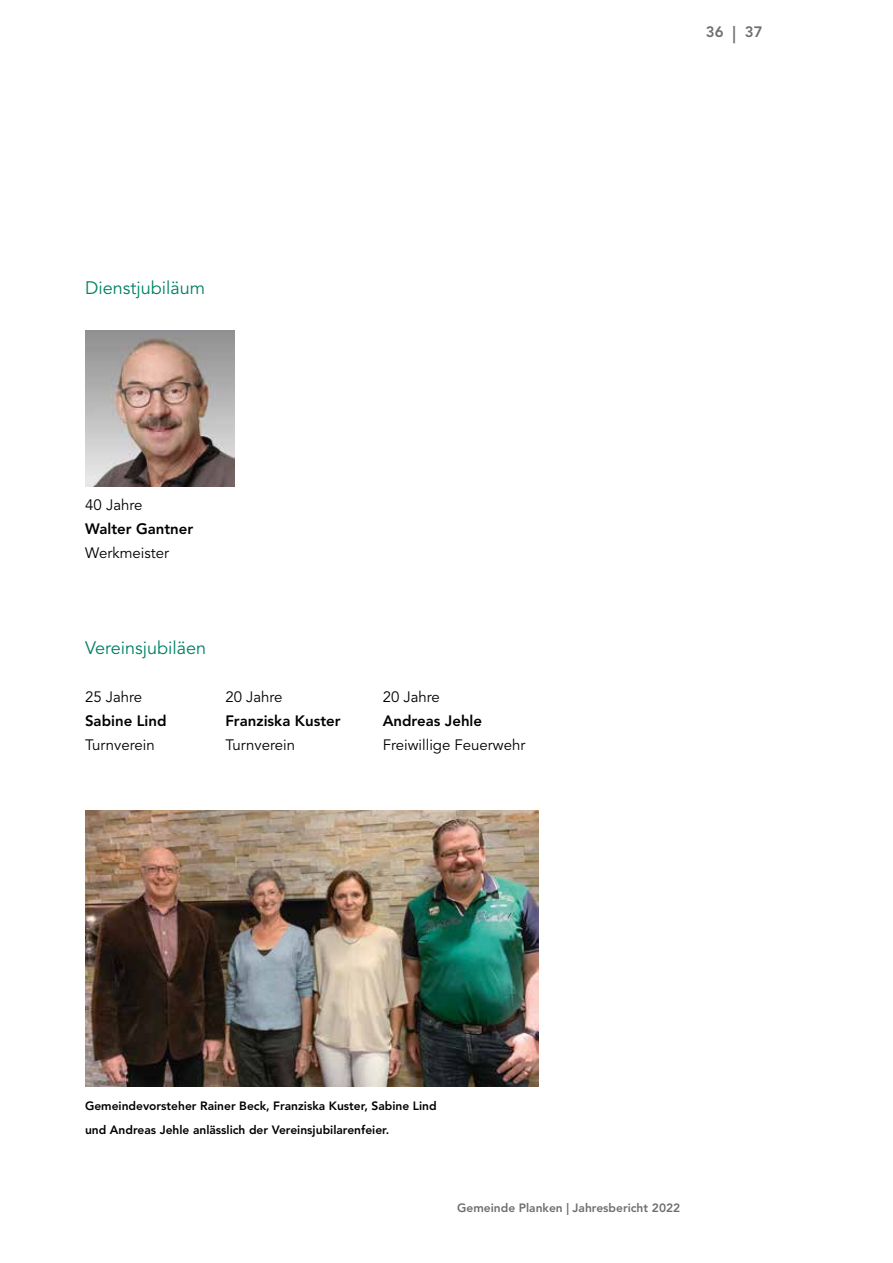
<style>
.page{position:relative;width:893px;height:1263px;background:#fff}
.page>*{position:absolute;margin:0;border:0;box-sizing:border-box;transform-origin:0 0}
.t1{font:18px "Avenir LT Std";color:#008163}
.t2{font:15px "Avenir LT Std";color:#000}
.t3{font:800 15px "Avenir LT Std";color:#000}
.t4{font:800 15px "Avenir LT Std";color:#706f6f}
.t5{font:800 12px/24px "Avenir LT Std";color:#000}
.t6{font:800 12px "Avenir LT Std";color:#706f6f}
.s1{font-size:17.4px}
</style>
<div class="page">
<img style="left:86px;top:331px;width:148px;height:155px">
<img style="left:85px;top:810px;width:454px;height:276px">
<h1 class="t1" style="left:85px;top:277px;width:121px">Dienstjubiläum</h1>
<p class="t2" style="left:85px;top:496px;width:59px">40 Jahre</p>
<p class="t3" style="left:85px;top:520px;width:110px">Walter Gantner</p>
<p class="t2" style="left:85px;top:544px;width:85px">Werkmeister</p>
<h1 class="t1" style="left:85px;top:637px;width:122px">Vereinsjubiläen</h1>
<p class="t2" style="left:85px;top:688px;width:59px">25 Jahre</p>
<p class="t3" style="left:85px;top:712px;width:83px">Sabine Lind</p>
<p class="t2" style="left:85px;top:736px;width:71px">Turnverein</p>
<p class="t2" style="left:225px;top:688px;width:59px">20 Jahre</p>
<p class="t3" style="left:225px;top:712px;width:117px">Franziska Kuster</p>
<p class="t2" style="left:225px;top:736px;width:71px">Turnverein</p>
<p class="t2" style="left:383px;top:688px;width:59px">20 Jahre</p>
<p class="t3" style="left:383px;top:712px;width:101px">Andreas Jehle</p>
<p class="t2" style="left:383px;top:736px;width:144px">Freiwillige Feuerwehr</p>
<p class="t4" style="left:706px;top:23px;width:58px">36 <span class="s1">|</span> 37</p>
<p class="t5" style="left:85px;top:1094px;width:353px">Gemeindevorsteher Rainer Beck, Franziska Kuster, Sabine Lind und Andreas Jehle anlässlich der Vereinsjubilarenfeier.</p>
<p class="t6" style="left:457px;top:1200px;width:225px">Gemeinde Planken | Jahresbericht 2022</p>
</div>
